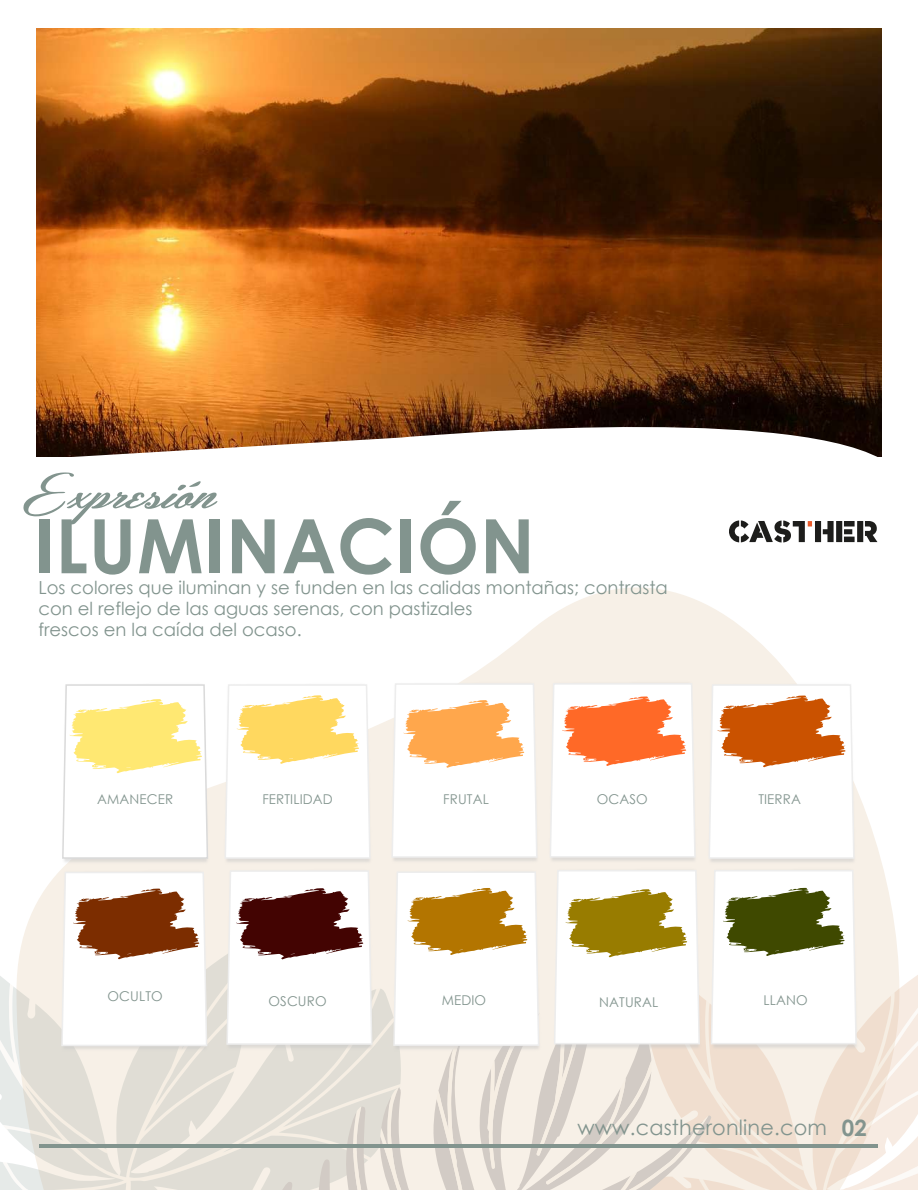
<style>
.page{position:relative;width:918px;height:1190px;background:#fff}
.page>*{position:absolute;margin:0;border:0;box-sizing:border-box;transform-origin:0 0}
.t1{font:700 75px "Century Gothic";letter-spacing:.01em;color:#82948e}
.t2{font:54px "Hemmet Personal Use Only";letter-spacing:.01em;color:#82948e}
.t3{font:21px "Century Gothic";letter-spacing:.01em;color:#82948e}
.t4{font:18px/21px "Century Gothic";color:#82948e}
.t5{font:13.5px "Century Gothic";letter-spacing:.01em;color:#82948e}
.s1{font-weight:700;font-size:22.5px}
</style>
<div class="page">
<svg style="left:532px;top:587px;width:213px;height:43px;fill:#f7f0e7"></svg>
<svg style="left:63px;top:684px;width:110px;height:134px"></svg>
<img style="left:173px;top:684px;width:51px;height:133px">
<svg style="left:224px;top:684px;width:115px;height:133px"></svg>
<img style="left:339px;top:658px;width:158px;height:159px">
<svg style="left:390px;top:682px;width:107px;height:135px"></svg>
<img style="left:497px;top:630px;width:249px;height:186px">
<svg style="left:548px;top:682px;width:108px;height:134px"></svg>
<img style="left:656px;top:631px;width:211px;height:185px">
<svg style="left:707px;top:683px;width:148px;height:133px"></svg>
<img style="left:62px;top:818px;width:113px;height:51px">
<img style="left:175px;top:817px;width:219px;height:52px">
<img style="left:341px;top:818px;width:161px;height:51px">
<svg style="left:0;top:869px;width:917px;height:321px"></svg>
<hr style="left:40px;top:1144px;width:837px;height:3px;background:#82948e">
<img style="left:36px;top:29px;width:845px;height:374px">
<svg style="left:729px;top:520px;width:148px;height:22px"></svg>
<svg style="left:36px;top:403px;width:845px;height:54px"></svg>
<h2 class="t2" style="left:23px;top:454px;width:194px">Expresión</h2>
<h1 class="t1" style="left:34px;top:489px;width:502px">ILUMINACIÓN</h1>
<p class="t4" style="left:38px;top:576px;width:630px">Los colores que iluminan y se funden en las calidas montañas; contrasta con el reflejo de las aguas serenas, con pastizales<br>frescos en la caída del ocaso.</p>
<p class="t5" style="left:97px;top:789px;width:77px">AMANECER</p>
<p class="t5" style="left:262px;top:789px;width:72px">FERTILIDAD</p>
<p class="t5" style="left:443px;top:789px;width:47px">FRUTAL</p>
<p class="t5" style="left:596px;top:789px;width:53px">OCASO</p>
<p class="t5" style="left:758px;top:789px;width:44px">TIERRA</p>
<p class="t5" style="left:107px;top:986px;width:57px">OCULTO</p>
<p class="t5" style="left:268px;top:992px;width:60px">OSCURO</p>
<p class="t5" style="left:441px;top:990px;width:46px">MEDIO</p>
<p class="t5" style="left:599px;top:992px;width:61px">NATURAL</p>
<p class="t5" style="left:763px;top:990px;width:46px">LLANO</p>
<p class="t3" style="left:577px;top:1112px;width:291px">www.castheronline.com <span class="s1">02</span></p>
</div>
